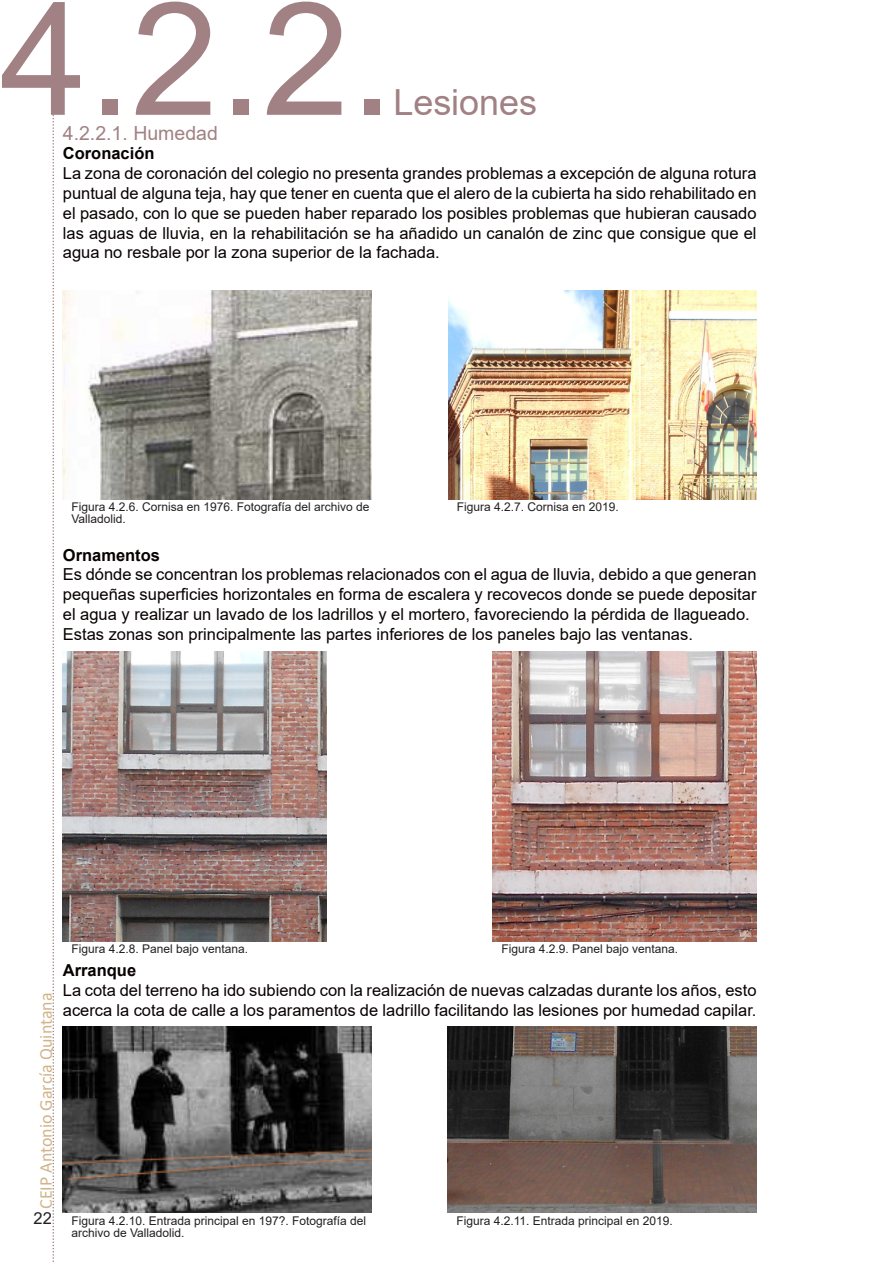
<style>
.page{position:relative;width:893px;height:1263px;background:#fff}
.page>*{position:absolute;margin:0;border:0;box-sizing:border-box;transform-origin:0 0}
.Titulo{font:157.5px "Arial";color:#a18184}
.Titulo-2{font:36px "Arial";color:#a18184}
.Subtitulos{font:19.5px "Arial";color:#a18184}
.t1{font:18px "Calibri";color:#d2b489}
.t2{font:16.5px/19.8px "Arial";color:#080000;text-align:justify}
.t3{font:700 16.5px "Arial";color:#080000}
.t4{font:16.5px "Arial";color:#231f20}
.Imágenes{font:12px/12px "Arial";color:#231f20}
</style>
<div class="page">
<svg style="left:52px;top:11px;width:2px;height:1251px"></svg>
<img style="left:448px;top:290px;width:308px;height:210px">
<img style="left:63px;top:290px;width:309px;height:210px">
<img style="left:63px;top:651px;width:263px;height:290px">
<img style="left:493px;top:651px;width:263px;height:290px">
<img style="left:63px;top:1027px;width:308px;height:186px">
<img style="left:448px;top:1027px;width:308px;height:186px">
<p class="Titulo" style="left:0;top:-49px;width:395px">4.2.2.</p>
<p class="Titulo-2" style="left:393px;top:77px;width:145px">Lesiones</p>
<p class="Subtitulos" style="left:63px;top:119px;width:157px">4.2.2.1. Humedad</p>
<p class="t3" style="left:63px;top:142px;width:93px">Coronación</p>
<p class="t2" style="left:63px;top:163px;width:695px">La zona de coronación del colegio no presenta grandes problemas a excepción de alguna rotura puntual de alguna teja, hay que tener en cuenta que el alero de la cubierta ha sido rehabilitado en el pasado, con lo que se pueden haber reparado los posibles problemas que hubieran causado las aguas de lluvia, en la rehabilitación se ha añadido un canalón de zinc que consigue que el agua no resbale por la zona superior de la fachada.</p>
<p class="Imágenes" style="left:71px;top:501px;width:300px">Figura 4.2.6. Cornisa en 1976. Fotografía del archivo de</p>
<p class="Imágenes" style="left:457px;top:501px;width:164px">Figura 4.2.7. Cornisa en 2019.</p>
<p class="Imágenes" style="left:71px;top:513px;width:56px">Valladolid.</p>
<p class="t3" style="left:63px;top:543px;width:99px">Ornamentos</p>
<p class="t2" style="left:63px;top:565px;width:695px">Es dónde se concentran los problemas relacionados con el agua de lluvia, debido a que generan pequeñas superficies horizontales en forma de escalera y recovecos donde se puede depositar el agua y realizar un lavado de los ladrillos y el mortero, favoreciendo la pérdida de llagueado.</p>
<p class="t2" style="left:63px;top:624px;width:632px">Estas zonas son principalmente las partes inferiores de los paneles bajo las ventanas.</p>
<p class="t1" style="left:33px;top:1209px;width:218px;rotate:-90deg">CEIP Antonio García Quintana</p>
<p class="t4" style="left:34px;top:1207px;width:20px">22</p>
<p class="Imágenes" style="left:71px;top:942px;width:178px">Figura 4.2.8. Panel bajo ventana.</p>
<p class="Imágenes" style="left:501px;top:942px;width:178px">Figura 4.2.9. Panel bajo ventana.</p>
<p class="t3" style="left:63px;top:958px;width:75px">Arranque</p>
<p class="t2" style="left:63px;top:980px;width:695px">La cota del terreno ha ido subiendo con la realización de nuevas calzadas durante los años, esto acerca la cota de calle a los paramentos de ladrillo facilitando las lesiones por humedad capilar.</p>
<p class="Imágenes" style="left:71px;top:1214px;width:296px">Figura 4.2.10. Entrada principal en 197?. Fotografía del archivo de Valladolid.</p>
<p class="Imágenes" style="left:456px;top:1214px;width:218px">Figura 4.2.11. Entrada principal en 2019.</p>
</div>
